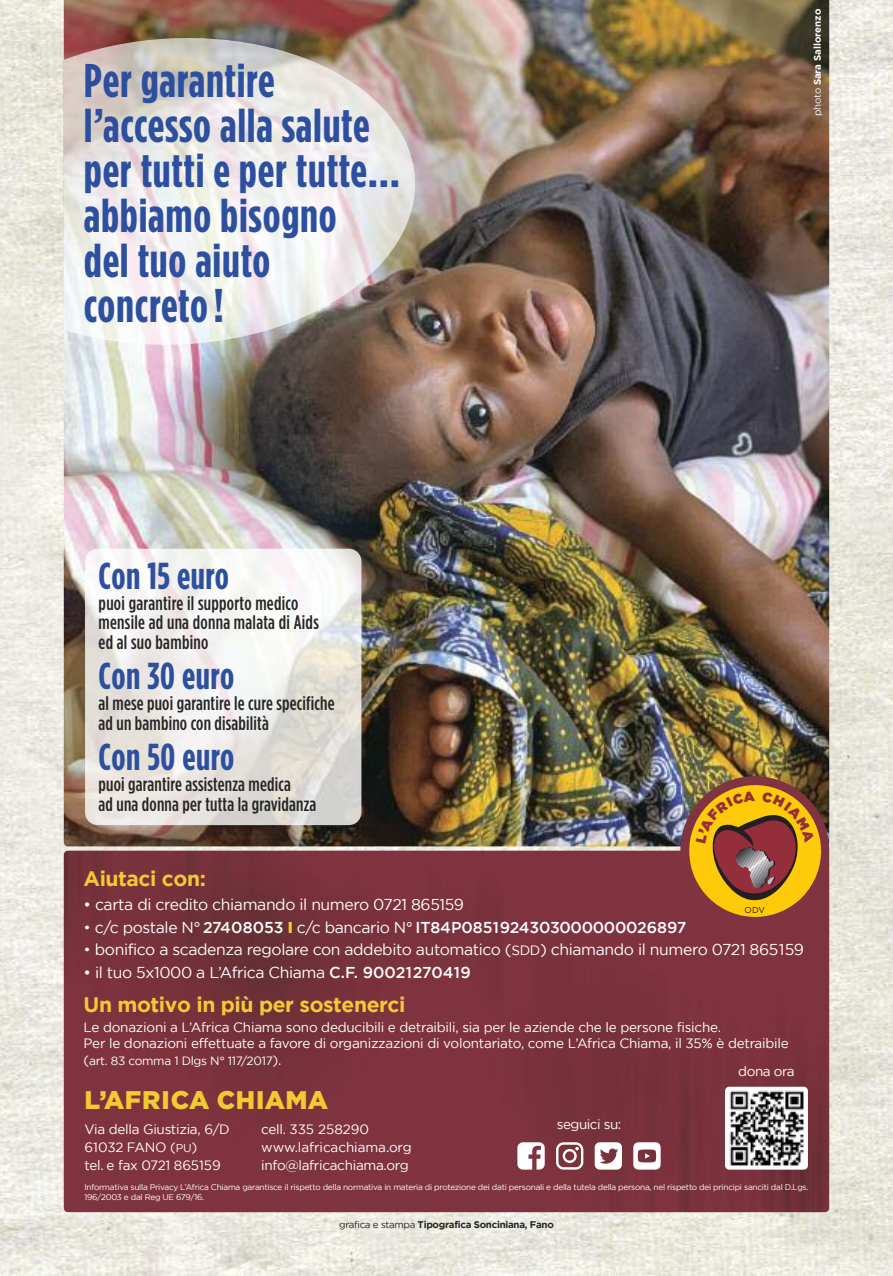
<style>
.page{position:relative;width:893px;height:1276px;background:#fff}
.page>*{position:absolute;margin:0;border:0;box-sizing:border-box;transform-origin:0 0}
.t1{font:700 47.25px/45px "Gotham Condensed";letter-spacing:.015em;color:#2d4f9f}
.t2{font:700 37.5px "Gotham Condensed";letter-spacing:.015em;color:#2d4f9f}
.t3{font:900 25.5px "Gotham";letter-spacing:.01em;color:#f3ca32}
.t4{font:700 21px "Gotham";letter-spacing:-.02em;color:#f3ca32}
.t5{font:500 19.5px/19.5px "Gotham Condensed";letter-spacing:.01em;color:#272627}
.t6{font:15.75px "Gotham";letter-spacing:-.025em;color:#fff}
.t7{font:500 15.75px "Gotham";letter-spacing:-.01em;color:#fff}
.t8{font:13.5px/18px "Gotham";letter-spacing:-.02em;color:#fff}
.t9{font:12px "Gotham";letter-spacing:-.025em;color:#fff}
.t10{font:700 9.75px "Gotham";letter-spacing:-.03em;color:#272627}
.t11{font:700 9.75px "Gotham";letter-spacing:-.005em;color:#fff}
.t12{font:8.55px "Gotham";color:#231f20}
.t13{font:8.25px/9.6px "Gotham";letter-spacing:-.03em;color:#fff}
.s1{font-weight:400}
.s2{font-weight:300}
.s3{font-weight:900;color:#f3ca32}
.s4{font-size:13.5px}
.s5{font-weight:500}
.s6{font-size:11.25px}
</style>
<div class="page">
<img style="left:0;top:0;width:893px;height:1276px">
<img style="left:64px;top:0;width:765px;height:846px">
<img style="left:64px;top:38px;width:351px;height:307px">
<img style="left:85px;top:549px;width:276px;height:276px">
<img style="left:64px;top:850px;width:765px;height:362px;border-radius:4px">
<div style="left:680px;top:776px;width:149px;height:149px;background:#803440;border-radius:50%"></div>
<svg style="left:633px;top:1142px;width:28px;height:27px"></svg>
<svg style="left:556px;top:1142px;width:27px;height:27px"></svg>
<svg style="left:517px;top:1142px;width:28px;height:27px"></svg>
<svg style="left:595px;top:1142px;width:27px;height:27px"></svg>
<img style="left:725px;top:1086px;width:83px;height:83px;border-radius:4px">
<svg style="left:689px;top:785px;width:132px;height:132px;background:#b87d27"></svg>
<h1 class="t1" style="left:84px;top:58px;width:318px">Per garantire l’accesso alla salute per tutti e per tutte... abbiamo bisogno<br>del tuo aiuto concreto!</h1>
<p class="t11" style="left:813px;top:116px;width:109px;rotate:-90deg"><span class="s1">photo</span> Sara Sallorenzo</p>
<h2 class="t2" style="left:99px;top:554px;width:132px">Con 15 euro</h2>
<h3 class="t5" style="left:99px;top:593px;width:222px">puoi garantire il supporto medico mensile ad una donna malata di Aids ed al suo bambino</h3>
<h2 class="t2" style="left:99px;top:654px;width:137px">Con 30 euro</h2>
<h3 class="t5" style="left:99px;top:694px;width:237px">al mese puoi garantire le cure specifiche ad un bambino con disabilità</h3>
<h2 class="t2" style="left:99px;top:735px;width:137px">Con 50 euro</h2>
<h3 class="t5" style="left:99px;top:775px;width:219px">puoi garantire assistenza medica<br>ad una donna per tutta la gravidanza</h3>
<h3 class="t4" style="left:84px;top:870px;width:124px">Aiutaci con:</h3>
<p class="t6" style="left:84px;top:895px;width:382px">• carta di credito chiamando il numero 0721 865159</p>
<p class="t7" style="left:84px;top:918px;width:604px"><span class="s2">•</span> <span class="s1">c/c postale N°</span> 27408053 <span class="s3">I</span> <span class="s1">c/c bancario N°</span> IT84P0851924303000000026897</p>
<p class="t6" style="left:84px;top:940px;width:722px"><span class="s2">•</span> bonifico a scadenza regolare con addebito automatico (<span class="s4">SDD</span>) chiamando il numero 0721 865159</p>
<p class="t6" style="left:84px;top:963px;width:389px">• il tuo 5x1000 a L’Africa Chiama <span class="s5">C.F. 90021270419</span></p>
<h3 class="t4" style="left:84px;top:995px;width:323px">Un motivo in più per sostenerci</h3>
<p class="t8" style="left:84px;top:1018px;width:707px;line-height:16.8px">Le donazioni a L’Africa Chiama sono deducibili e detraibili, sia per le aziende che le persone fisiche.<br>Per le donazioni effettuate a favore di organizzazioni di volontariato, come L’Africa Chiama, il 35% è detraibile</p>
<p class="t9" style="left:84px;top:1053px;width:199px"><span class="s4">(</span>art. 83 comma 1 Dlgs N° 117/2017<span class="s4">).</span></p>
<p class="t12" style="left:744px;top:905px;width:22px">ODV</p>
<p class="t8" style="left:738px;top:1062px;width:58px">dona ora</p>
<h3 class="t3" style="left:84px;top:1085px;width:245px">L’AFRICA CHIAMA</h3>
<p class="t8" style="left:261px;top:1120px;width:152px">cell. 335 258290 www.lafricachiama.org info@lafricachiama.org</p>
<p class="t8" style="left:557px;top:1115px;width:66px">seguici su:</p>
<p class="t8" style="left:85px;top:1120px;width:147px">Via della Giustizia, 6/D<br>61032 FANO (<span class="s6">PU</span>)<br>tel. e fax 0721 865159</p>
<p class="t13" style="left:84px;top:1182px;width:725px">Informativa sulla Privacy L’Africa Chiama garantisce il rispetto della normativa in materia di protezione dei dati personali e della tutela della persona, nel rispetto dei principi sanciti dal D.Lgs.<br>196/2003 e dal Reg UE 679/16.</p>
<p class="t10" style="left:339px;top:1220px;width:216px"><span class="s1">grafica e stampa</span> Tipografica Sonciniana, Fano</p>
</div>
